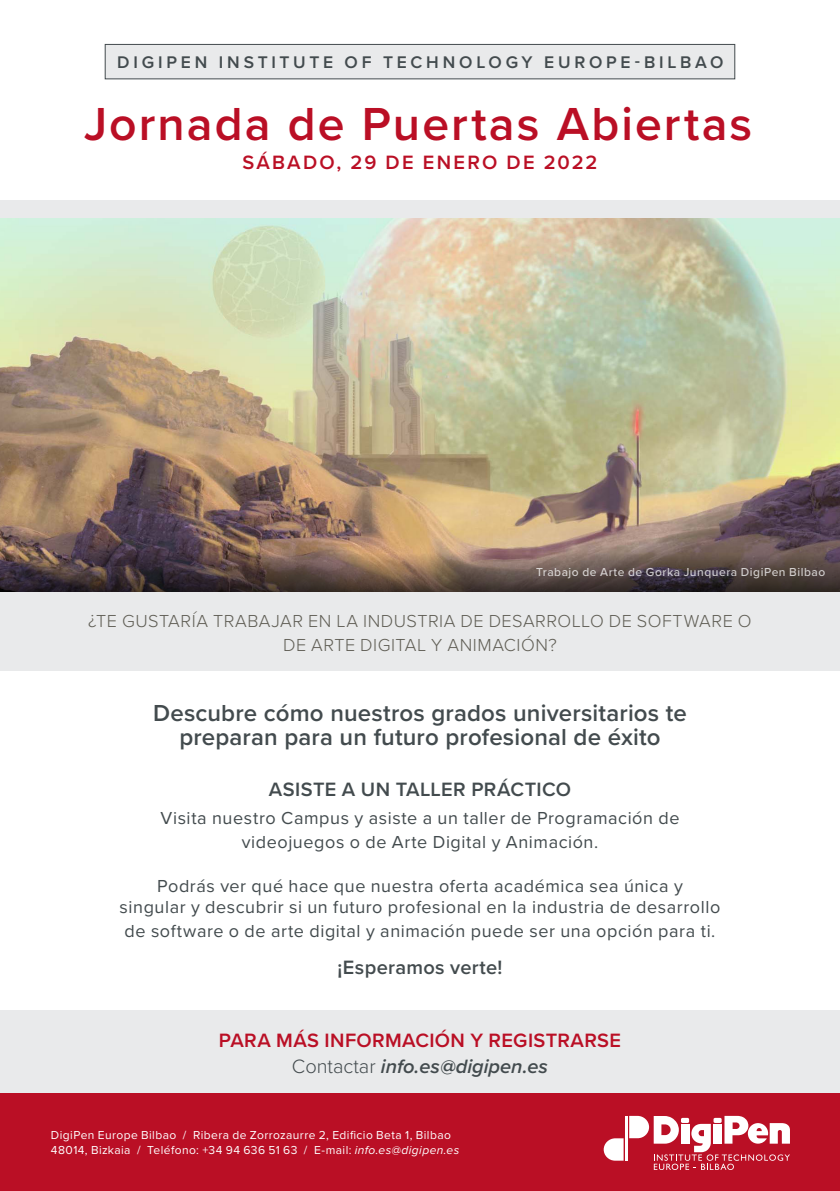
<style>
.page{position:relative;width:840px;height:1191px;background:#fff}
.page>*{position:absolute;margin:0;border:0;box-sizing:border-box;transform-origin:0 0}
.t1{font:600 48px "Proxima Nova";letter-spacing:.045em;color:#ba0f25}
.t2{font:600 24px "Proxima Nova";letter-spacing:.005em;color:#434b4e}
.t3{font:600 20px "Proxima Nova";letter-spacing:.015em;color:#434b4e}
.t4{font:600 20px "Proxima Nova";letter-spacing:.02em;color:#ba0f25}
.t5{font:italic 600 20px "Proxima Nova";color:#434b4e}
.t6{font:600 20px "Proxima Nova";letter-spacing:.11em;color:#ba0f25}
.t7{font:18px/24px "Proxima Nova";letter-spacing:.03em;color:#434b4e}
.t8{font:300 18px "Proxima Nova";letter-spacing:.03em;color:#605e55}
.t9{font:600 17.4px "Proxima Nova";letter-spacing:.215em;color:#434b4e}
.t10{font:12px/14.4px "Proxima Nova";letter-spacing:.035em;color:#fff}
.t11{font:500 12px "Proxima Nova";letter-spacing:.045em;color:#fff}
.s1{font-weight:300;font-style:normal}
.s2{font-style:italic}
</style>
<div class="page">
<div style="left:0;top:200px;width:839px;height:470px;background:#e9eaeb"></div>
<div style="left:0;top:1010px;width:839px;height:83px;background:#e9eaeb"></div>
<div style="left:0;top:1093px;width:839px;height:98px;background:#ba0f25"></div>
<div style="left:105px;top:44px;width:629px;height:35px;background:#e9eaeb"></div>
<div style="left:105px;top:44px;width:629px;height:35px;border:1px solid #434b4e"></div>
<svg style="left:603px;top:1115px;width:186px;height:55px"></svg>
<img style="left:0;top:219px;width:839px;height:322px">
<svg style="left:0;top:541px;width:839px;height:51px;background:#64514b"></svg>
<p class="t9" style="left:117px;top:49px;width:607px">DIGIPEN INSTITUTE OF TECHNOLOGY EUROPE-BILBAO</p>
<p class="t1" style="left:84px;top:88px;width:669px">Jornada de Puertas Abiertas</p>
<p class="t6" style="left:242px;top:148px;width:356px">SÁBADO, 29 DE ENERO DE 2022</p>
<p class="t11" style="left:536px;top:563px;width:290px">Trabajo de Arte de Gorka Junquera DigiPen Bilbao</p>
<p class="t8" style="left:88px;top:607px;width:664px">¿TE GUSTARÍA TRABAJAR EN LA INDUSTRIA DE DESARROLLO DE SOFTWARE O</p>
<p class="t8" style="left:283px;top:631px;width:275px">DE ARTE DIGITAL Y ANIMACIÓN?</p>
<p class="t2" style="left:153px;top:695px;width:535px">Descubre cómo nuestros grados universitarios te</p>
<p class="t2" style="left:179px;top:719px;width:482px">preparan para un futuro profesional de éxito</p>
<p class="t3" style="left:268px;top:774px;width:304px">ASISTE A UN TALLER PRÁCTICO</p>
<p class="t7" style="left:160px;top:805px;width:520px">Visita nuestro Campus y asiste a un taller de Programación de</p>
<p class="t7" style="left:241px;top:829px;width:358px">videojuegos o de Arte Digital y Animación.</p>
<p class="t7" style="left:157px;top:873px;width:527px">Podrás ver qué hace que nuestra oferta académica sea única y</p>
<p class="t7" style="left:120px;top:894px;width:602px">singular y descubrir si un futuro profesional en la industria de desarrollo de software o de arte digital y animación puede ser una opción para ti.</p>
<p class="t3" style="left:337px;top:952px;width:166px">¡Esperamos verte!</p>
<p class="t4" style="left:219px;top:1025px;width:403px">PARA MÁS INFORMACIÓN Y REGISTRARSE</p>
<p class="t5" style="left:292px;top:1051px;width:257px"><span class="s1">Contactar</span> info.es@digipen.es</p>
<p class="t10" style="left:51px;top:1127px;width:409px">DigiPen Europe Bilbao / Ribera de Zorrozaurre 2, Edificio Beta 1, Bilbao<br>48014, Bizkaia / Teléfono: +34 94 636 51 63 / E-mail: <span class="s2">info.es@digipen.es</span></p>
</div>
